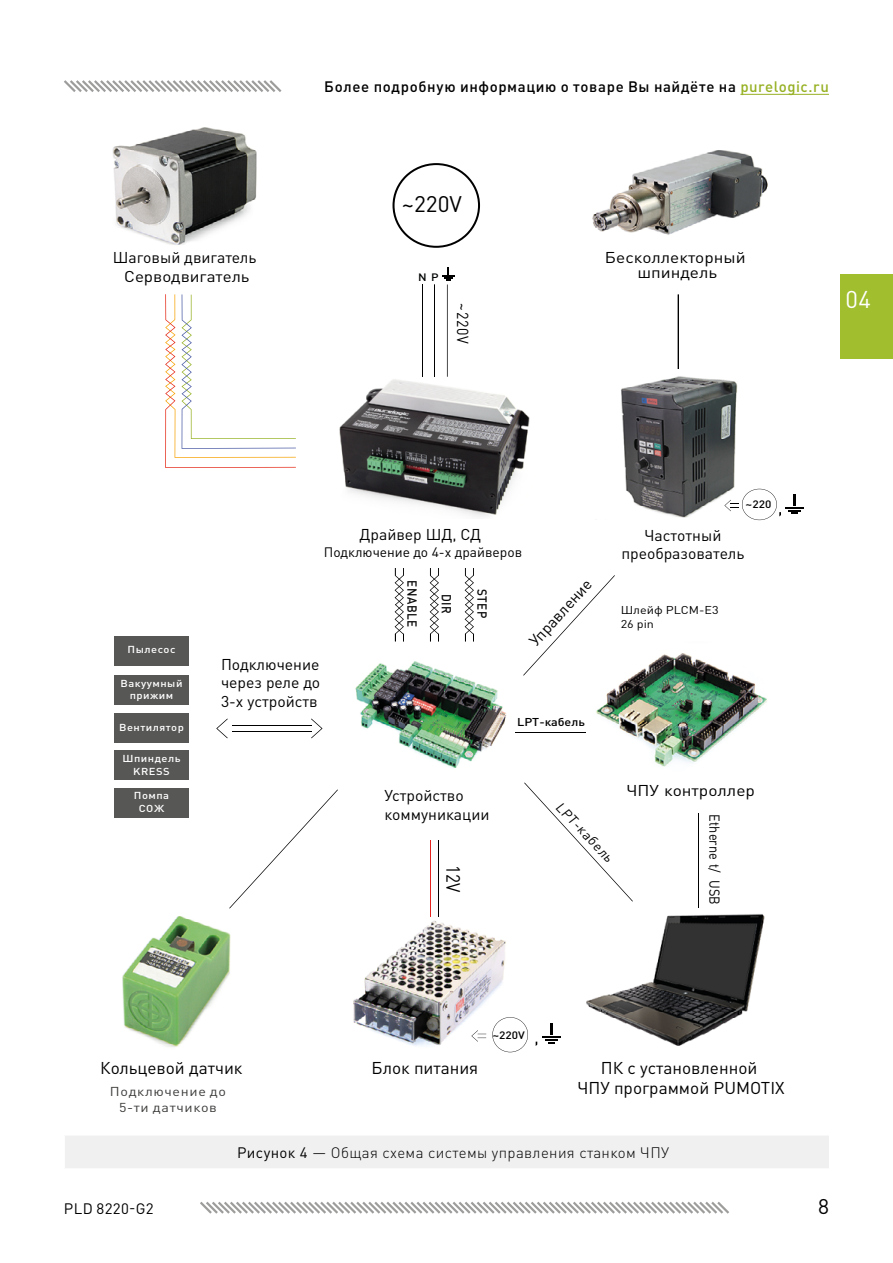
<style>
.page{position:relative;width:893px;height:1263px;background:#fff}
.page>*{position:absolute;margin:0;border:0;box-sizing:border-box;transform-origin:0 0}
.t1{font:24px "DIN Pro";color:#fff}
.t2{font:22.35px "DIN Pro";color:#000}
.t3{font:21px "DIN Pro";color:#000}
.t4{font:19.05px "DIN Pro";color:#000;scale:.9 1}
.t5{font:16.95px/20.2px "DIN Pro";color:#000;text-align:center}
.t6{font:15.75px "DIN Pro";color:#000;scale:.9 1}
.t7{font:15.6px "DIN Pro";color:#000}
.t8{font:15.45px/18.6px "DIN Pro";color:#000;text-align:center}
.t9{font:15.45px/14.9px "DIN Pro";color:#000;text-align:center;scale:1.11 1}
.t10{font:15.45px "DIN Pro";color:#000;scale:1.09 1}
.t11{font:15.45px "DIN Pro";color:#000;scale:1.12 1}
.t12{font:500 15px "DIN Pro";letter-spacing:.04em;color:#000}
.t13{font:300 15px "DIN Pro";letter-spacing:.025em;color:#000}
.t14{font:15px "DIN Pro";letter-spacing:.02em;color:#000}
.t15{font:14.25px "DIN Pro";color:#000;scale:.9 1}
.t16{font:13.5px "DIN Pro";color:#000}
.t17{font:13.5px "DIN Pro";color:#000}
.t18{font:500 13.05px "DIN Pro";letter-spacing:.045em;color:#0a0b0a;scale:.9 1}
.t19{font:12.75px/16.4px "DIN Pro";letter-spacing:.045em;color:#3c3c3b;text-align:center;scale:1.12 1}
.t20{font:11.25px/13.5px "DIN Pro";color:#000;scale:1.12 1}
.t21{font:500 11.25px "DIN Pro";color:#000;scale:1.12 1}
.t22{font:500 10.65px "DIN Pro";color:#000;scale:1.12 1}
.t23{font:500 10.65px "DIN Pro";color:#010202;scale:1.12 1}
.t24{font:500 10.05px/12.8px "DIN Pro";letter-spacing:.045em;color:#fff;text-align:center;scale:1.12 1}
.s1{color:#96b123}
.s2{font-weight:400}
.s3{font-size:16.5px}
</style>
<div class="page">
<svg style="left:200px;top:1201px;width:529px;height:13px"></svg>
<svg style="left:64px;top:80px;width:218px;height:12px"></svg>
<hr style="left:740px;top:94px;width:89px;height:1px;background:#96b123">
<div style="left:841px;top:274px;width:52px;height:85px;background:#a0be2d"></div>
<div style="left:64px;top:1135px;width:765px;height:34px;background:#f0f0f0"></div>
<hr style="left:64px;top:1135px;width:1px;height:33px;background:#fff">
<hr style="left:64px;top:1168px;width:765px;height:1px;background:#fff">
<img style="left:112px;top:127px;width:145px;height:118px">
<img style="left:592px;top:150px;width:176px;height:85px">
<img style="left:122px;top:916px;width:109px;height:131px">
<img style="left:353px;top:916px;width:153px;height:130px">
<img style="left:586px;top:901px;width:179px;height:145px">
<img style="left:339px;top:373px;width:191px;height:144px">
<img style="left:355px;top:661px;width:152px;height:107px">
<img style="left:621px;top:376px;width:141px;height:142px">
<img style="left:596px;top:653px;width:171px;height:114px">
<svg style="left:392px;top:163px;width:88px;height:85px"></svg>
<svg style="left:165px;top:294px;width:131px;height:174px"></svg>
<hr style="left:434px;top:284px;width:1px;height:93px;background:#000">
<hr style="left:447px;top:284px;width:1px;height:93px;background:#000">
<hr style="left:678px;top:294px;width:1px;height:75px;background:#000">
<svg style="left:430px;top:568px;width:9px;height:73px"></svg>
<svg style="left:395px;top:568px;width:9px;height:73px"></svg>
<svg style="left:465px;top:568px;width:9px;height:73px"></svg>
<hr style="left:438px;top:840px;width:1px;height:76px;background:#000">
<hr style="left:430px;top:840px;width:1px;height:76px;background:#e52421">
<svg style="left:492px;top:1017px;width:36px;height:35px"></svg>
<svg style="left:471px;top:1030px;width:15px;height:12px"></svg>
<svg style="left:216px;top:718px;width:12px;height:20px"></svg>
<hr style="left:232px;top:725px;width:80px;height:1px;background:#000">
<hr style="left:232px;top:731px;width:80px;height:1px;background:#000">
<svg style="left:311px;top:718px;width:12px;height:20px"></svg>
<svg style="left:229px;top:789px;width:109px;height:119px"></svg>
<svg style="left:523px;top:575px;width:92px;height:101px"></svg>
<svg style="left:524px;top:782px;width:109px;height:119px"></svg>
<div style="left:114px;top:713px;width:74px;height:30px;background:#575756"></div>
<hr style="left:516px;top:732px;width:70px;height:1px;background:#000">
<hr style="left:699px;top:813px;width:1px;height:95px;background:#000">
<svg style="left:724px;top:489px;width:80px;height:31px"></svg>
<svg style="left:536px;top:1023px;width:24px;height:23px"></svg>
<div style="left:114px;top:750px;width:74px;height:30px;background:#575756"></div>
<div style="left:114px;top:788px;width:74px;height:29px;background:#575756"></div>
<div style="left:114px;top:675px;width:74px;height:30px;background:#575756"></div>
<div style="left:114px;top:636px;width:74px;height:30px;background:#575756"></div>
<svg style="left:442px;top:267px;width:12px;height:13px"></svg>
<hr style="left:422px;top:284px;width:1px;height:93px;background:#000">
<p class="t8" style="left:113px;top:247px;width:145px">Шаговый двигатель</p>
<p class="t10" style="left:124px;top:266px;width:116px">Серводвигатель</p>
<p class="t12" style="left:324px;top:77px;width:506px">Более подробную информацию о товаре Вы найдёте на <span class="s1">purelogic.ru</span></p>
<h2 class="t2" style="left:402px;top:187px;width:62px">~220V</h2>
<p class="t23" style="left:418px;top:269px;width:20px">N P</p>
<p class="t6" style="left:474px;top:303px;width:46px;rotate:90deg">~220V</p>
<p class="t9" style="left:605px;top:249px;width:128px">Бесколлекторный шпиндель</p>
<h1 class="t1" style="left:845px;top:283px;width:27px">04</h1>
<p class="t24" style="left:128px;top:643px;width:44px">Пылесос</p>
<p class="t24" style="left:120px;top:676px;width:57px">Вакуумный прижим</p>
<p class="t24" style="left:119px;top:720px;width:59px">Вентилятор</p>
<p class="t24" style="left:123px;top:751px;width:53px">Шпиндель<br>KRESS</p>
<p class="t24" style="left:134px;top:789px;width:33px">Помпа<br>СОЖ</p>
<p class="t8" style="left:360px;top:523px;width:123px">Драйвер ШД, СД</p>
<p class="t16" style="left:324px;top:542px;width:200px">Подключение до 4-х драйверов</p>
<p class="t8" style="left:221px;top:653px;width:101px;text-align:justify">Подключение через реле до 3-х устройств</p>
<p class="t18" style="left:421px;top:580px;width:54px;rotate:90deg">ENABLE</p>
<p class="t18" style="left:455px;top:594px;width:24px;rotate:90deg">DIR</p>
<p class="t18" style="left:491px;top:589px;width:34px;rotate:90deg">STEP</p>
<p class="t7" style="left:523px;top:635px;width:86px;rotate:-48deg">Управление</p>
<p class="t21" style="left:517px;top:714px;width:62px">LPT-кабель</p>
<p class="t22" style="left:745px;top:497px;width:25px">~220</p>
<p class="t8" style="left:621px;top:524px;width:125px">Частотный преобразователь</p>
<p class="t20" style="left:621px;top:603px;width:89px">Шлейф PLCM-E3<br>26 pin</p>
<p class="t8" style="left:385px;top:785px;width:106px;text-align:left">Устройство коммуникации</p>
<p class="t4" style="left:466px;top:865px;width:32px;rotate:90deg">12V</p>
<p class="t17" style="left:565px;top:798px;width:78px;rotate:47deg">LPT-кабель</p>
<p class="t11" style="left:626px;top:780px;width:116px">ЧПУ контроллер</p>
<p class="t15" style="left:724px;top:814px;width:103px;rotate:90deg">Etherne t/ USB</p>
<p class="t22" style="left:492px;top:1027px;width:31px">~220V</p>
<p class="t5" style="left:100px;top:1056px;width:144px">Кольцевой датчик</p>
<p class="t5" style="left:371px;top:1056px;width:108px">Блок питания</p>
<p class="t5" style="left:577px;top:1056px;width:209px">ПК с установленной<br>ЧПУ программой PUMOTIX</p>
<p class="t19" style="left:110px;top:1082px;width:105px">Подключение до<br>5-ти датчиков</p>
<p class="t13" style="left:237px;top:1142px;width:434px"><span class="s2">Рисунок 4</span> <span class="s3">—</span> Общая схема системы управления станком ЧПУ</p>
<p class="t14" style="left:64px;top:1198px;width:91px">PLD 8220-G2</p>
<h3 class="t3" style="left:818px;top:1192px;width:12px">8</h3>
</div>
